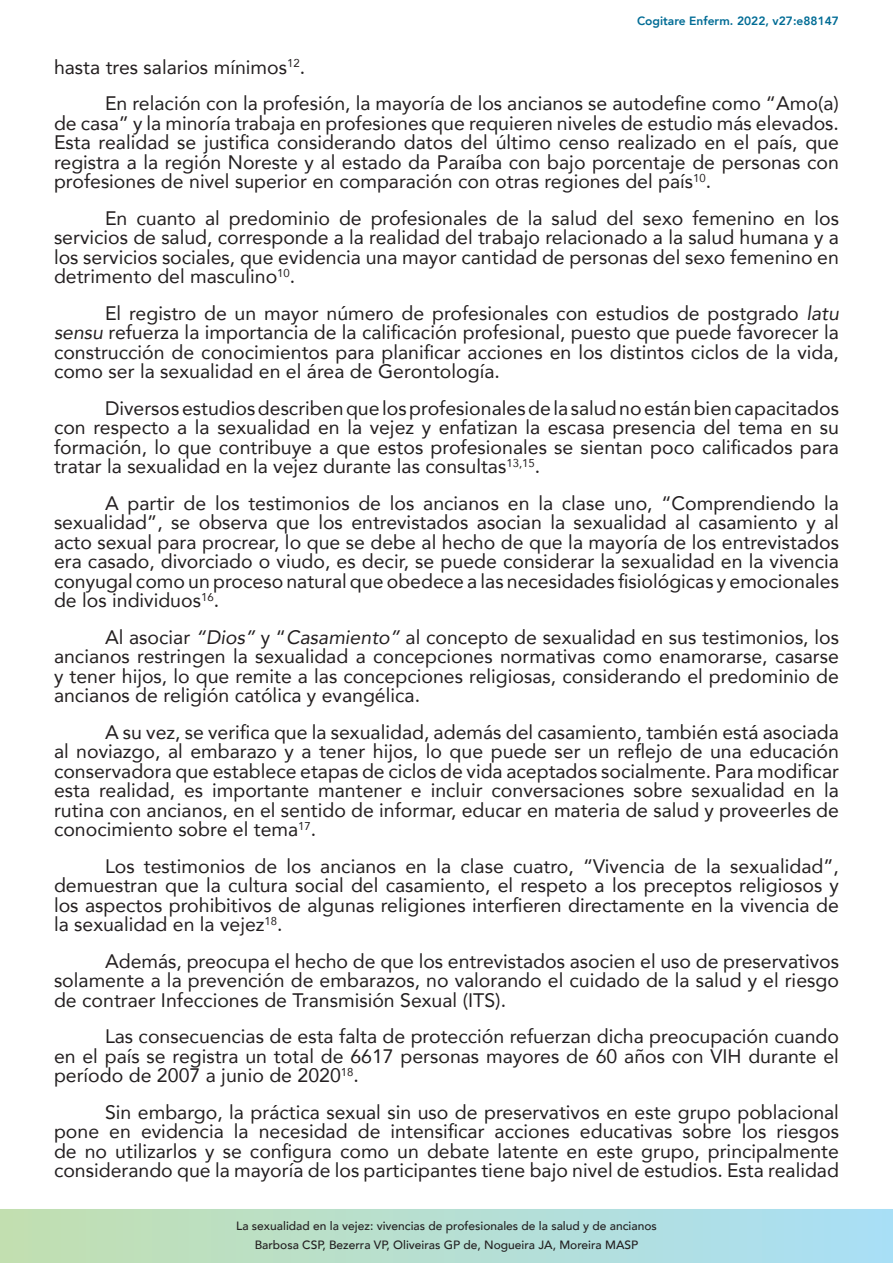
<style>
.page{position:relative;width:893px;height:1263px;background:#fff}
.page>*{position:absolute;margin:0;border:0;box-sizing:border-box;transform-origin:0 0}
.TEXTO{font:19.5px/19.5px "Avenir";color:#231f20;text-align:justify}
.t1{font:500 12px/18.6px "Avenir";color:#231f20;text-align:center}
.t2{font:800 12px "Avenir";color:#006c95}
.s1{font-style:italic}
</style>
<div class="page">
<svg style="left:0;top:1209px;width:893px;height:54px;background:#b6dfd2"></svg>
<p class="t2" style="left:637px;top:10px;width:203px">Cogitare Enferm. 2022, v27:e88147</p>
<p class="TEXTO" style="left:54px;top:56px;width:253px">hasta tres salarios mínimos<sup>12</sup>.</p>
<p class="TEXTO" style="left:54px;top:93px;width:786px;text-indent:51px">En relación con la profesión, la mayoría de los ancianos se autodefine como “Amo(a) de casa” y la minoría trabaja en profesiones que requieren niveles de estudio más elevados.<br>Esta realidad se justifica considerando datos del último censo realizado en el país, que registra a la región Noreste y al estado da Paraíba con bajo porcentaje de personas con profesiones de nivel superior en comparación con otras regiones del país<sup>10</sup>.</p>
<p class="TEXTO" style="left:54px;top:207px;width:786px;text-indent:51px">En cuanto al predominio de profesionales de la salud del sexo femenino en los servicios de salud, corresponde a la realidad del trabajo relacionado a la salud humana y a los servicios sociales, que evidencia una mayor cantidad de personas del sexo femenino en detrimento del masculino<sup>10</sup>.</p>
<p class="TEXTO" style="left:54px;top:302px;width:786px;text-indent:51px">El registro de un mayor número de profesionales con estudios de postgrado <span class="s1">latu sensu</span> refuerza la importancia de la calificación profesional, puesto que puede favorecer la construcción de conocimientos para planificar acciones en los distintos ciclos de la vida, como ser la sexualidad en el área de Gerontología.</p>
<p class="TEXTO" style="left:54px;top:397px;width:786px;text-indent:51px">Diversos estudios describen que los profesionales de la salud no están bien capacitados con respecto a la sexualidad en la vejez y enfatizan la escasa presencia del tema en su formación, lo que contribuye a que estos profesionales se sientan poco calificados para tratar la sexualidad en la vejez durante las consultas<sup>13,15</sup>.</p>
<p class="TEXTO" style="left:54px;top:492px;width:786px;text-indent:51px">A partir de los testimonios de los ancianos en la clase uno, “Comprendiendo la sexualidad”, se observa que los entrevistados asocian la sexualidad al casamiento y al acto sexual para procrear, lo que se debe al hecho de que la mayoría de los entrevistados era casado, divorciado o viudo, es decir, se puede considerar la sexualidad en la vivencia conyugal como un proceso natural que obedece a las necesidades fisiológicas y emocionales de los individuos<sup>16</sup>.</p>
<p class="TEXTO" style="left:54px;top:626px;width:786px;text-indent:51px">Al asociar <span class="s1">“Dios”</span> y “<span class="s1">Casamiento”</span> al concepto de sexualidad en sus testimonios, los ancianos restringen la sexualidad a concepciones normativas como enamorarse, casarse y tener hijos, lo que remite a las concepciones religiosas, considerando el predominio de ancianos de religión católica y evangélica.</p>
<p class="TEXTO" style="left:54px;top:721px;width:786px;text-indent:51px">A su vez, se verifica que la sexualidad, además del casamiento, también está asociada al noviazgo, al embarazo y a tener hijos, lo que puede ser un reflejo de una educación conservadora que establece etapas de ciclos de vida aceptados socialmente. Para modificar esta realidad, es importante mantener e incluir conversaciones sobre sexualidad en la rutina con ancianos, en el sentido de informar, educar en materia de salud y proveerles de conocimiento sobre el tema<sup>17</sup>.</p>
<p class="TEXTO" style="left:54px;top:855px;width:786px;text-indent:51px">Los testimonios de los ancianos en la clase cuatro, “Vivencia de la sexualidad”, demuestran que la cultura social del casamiento, el respeto a los preceptos religiosos y los aspectos prohibitivos de algunas religiones interfieren directamente en la vivencia de la sexualidad en la vejez<sup>18</sup>.</p>
<p class="TEXTO" style="left:54px;top:950px;width:786px;text-indent:51px">Además, preocupa el hecho de que los entrevistados asocien el uso de preservativos solamente a la prevención de embarazos, no valorando el cuidado de la salud y el riesgo de contraer Infecciones de Transmisión Sexual (ITS).</p>
<p class="TEXTO" style="left:54px;top:1026px;width:786px;text-indent:51px">Las consecuencias de esta falta de protección refuerzan dicha preocupación cuando en el país se registra un total de 6617 personas mayores de 60 años con VIH durante el período de 2007 a junio de 2020<sup>18</sup>.</p>
<p class="TEXTO" style="left:54px;top:1101px;width:786px;text-indent:51px">Sin embargo, la práctica sexual sin uso de preservativos en este grupo poblacional pone en evidencia la necesidad de intensificar acciones educativas sobre los riesgos de no utilizarlos y se configura como un debate latente en este grupo, principalmente considerando que la mayoría de los participantes tiene bajo nivel de estudios. Esta realidad</p>
<p class="t1" style="left:236px;top:1216px;width:422px">La sexualidad en la vejez: vivencias de profesionales de la salud y de ancianos<br>Barbosa CSP, Bezerra VP, Oliveiras GP de, Nogueira JA, Moreira MASP</p>
</div>
